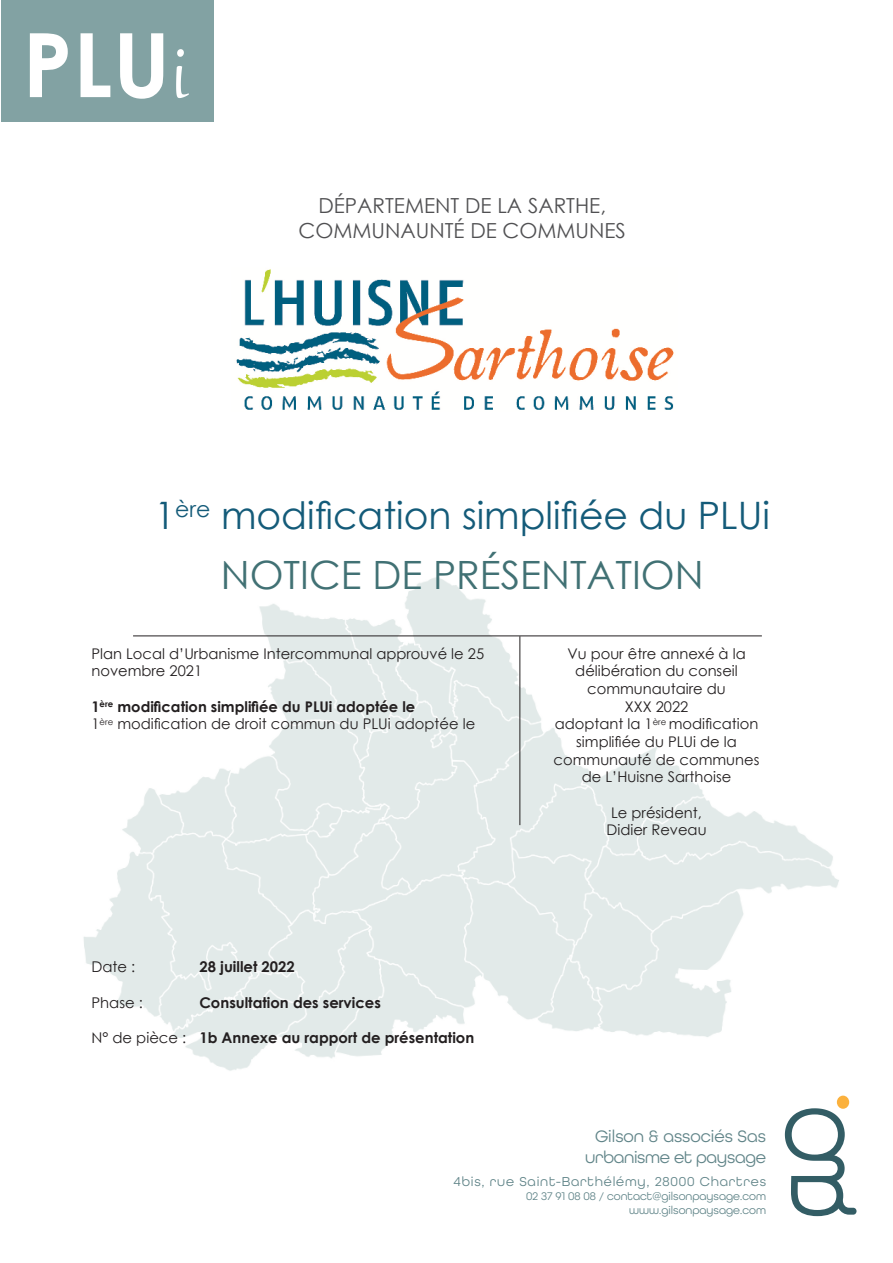
<style>
.page{position:relative;width:893px;height:1263px;background:#fff}
.page>*{position:absolute;margin:0;border:0;box-sizing:border-box;transform-origin:0 0}
.t1{font:700 88.8px "Century Gothic";color:#fff}
.pagination{font:39px "Century Gothic";color:#417174}
.t2{font:37.8px "Century Gothic";color:#145b79}
.t3{font:20.7px "Century Gothic";color:#505052}
.t4{font:17.55px "All Round Gothic";color:#608488}
.t5{font:17.55px "All Round Gothic";letter-spacing:-.02em;color:#608488}
.t6{font:700 14.85px "Century Gothic";color:#231f20}
.t7{font:14.85px "Century Gothic";color:#231f20}
.t8{font:14.7px/17.7px "Century Gothic";color:#231f20;text-align:center}
.t9{font:700 14.7px "Century Gothic";color:#231f20}
.t10{font:13.65px "All Round Gothic";letter-spacing:.06em;color:#608488}
.t11{font:11.7px "All Round Gothic";color:#608488}
.s1{font-family:"Gabriola";font-weight:400}
.s2{font-weight:400}
</style>
<div class="page">
<img style="left:83px;top:577px;width:767px;height:529px">
<hr style="left:519px;top:636px;width:1px;height:189px;background:#231f20">
<hr style="left:133px;top:635px;width:629px;height:1px;background:#231f20">
<div style="left:837px;top:1095px;width:12px;height:14px;background:#fbb13d;border-radius:50%"></div>
<svg style="left:785px;top:1108px;width:71px;height:108px"></svg>
<div style="left:1px;top:0;width:212px;height:122px;background:#82a2a3"></div>
<img style="left:236px;top:269px;width:438px;height:141px">
<p class="t1" style="left:23px;top:-3px;width:167px">PLU<span class="s1">i</span></p>
<p class="t3" style="left:318px;top:191px;width:289px">DÉPARTEMENT DE LA SARTHE,</p>
<p class="t3" style="left:299px;top:216px;width:329px">COMMUNAUNTÉ DE COMMUNES</p>
<p class="t2" style="left:154px;top:489px;width:617px">1<sup>ère</sup> modification simplifiée du PLUi</p>
<p class="pagination" style="left:221px;top:547px;width:484px">NOTICE DE PRÉSENTATION</p>
<p class="t8" style="left:91px;top:644px;width:394px;text-align:left">Plan Local d’Urbanisme Intercommunal approuvé le 25 novembre 2021</p>
<p class="t9" style="left:91px;top:695px;width:325px">1<sup>ère</sup> modification simplifiée du PLUi adoptée le</p>
<p class="t8" style="left:91px;top:715px;width:385px">1<sup>ère</sup> modification de droit commun du PLUi adoptée le</p>
<p class="t7" style="left:91px;top:956px;width:45px">Date :</p>
<p class="t6" style="left:199px;top:955px;width:97px">28 juillet 2022</p>
<p class="t7" style="left:91px;top:992px;width:53px">Phase :</p>
<p class="t6" style="left:199px;top:991px;width:183px">Consultation des services</p>
<p class="t6" style="left:91px;top:1026px;width:384px"><span class="s2">N° de pièce :</span> 1b Annexe au rapport de présentation</p>
<p class="t8" style="left:567px;top:644px;width:180px">Vu pour être annexé à la délibération du conseil communautaire du</p>
<p class="t8" style="left:625px;top:697px;width:65px">XXX 2022</p>
<p class="t8" style="left:554px;top:715px;width:207px">adoptant la 1<sup>ère</sup> modification simplifiée du PLUi de la communauté de communes de L’Huisne Sarthoise</p>
<p class="t8" style="left:611px;top:803px;width:92px">Le président,</p>
<p class="t8" style="left:606px;top:821px;width:102px">Didier Reveau</p>
<p class="t4" style="left:595px;top:1125px;width:172px">Gilson &amp; associés Sas</p>
<p class="t5" style="left:585px;top:1146px;width:182px">urbanisme et paysage</p>
<p class="t10" style="left:454px;top:1173px;width:314px">4bis, rue Saint-Barthélémy, 28000 Chartres</p>
<p class="t11" style="left:526px;top:1189px;width:241px">02 37 91 08 08 / contact@gilsonpaysage.com</p>
<p class="t11" style="left:629px;top:1203px;width:138px">www.gilsonpaysage.com</p>
</div>
